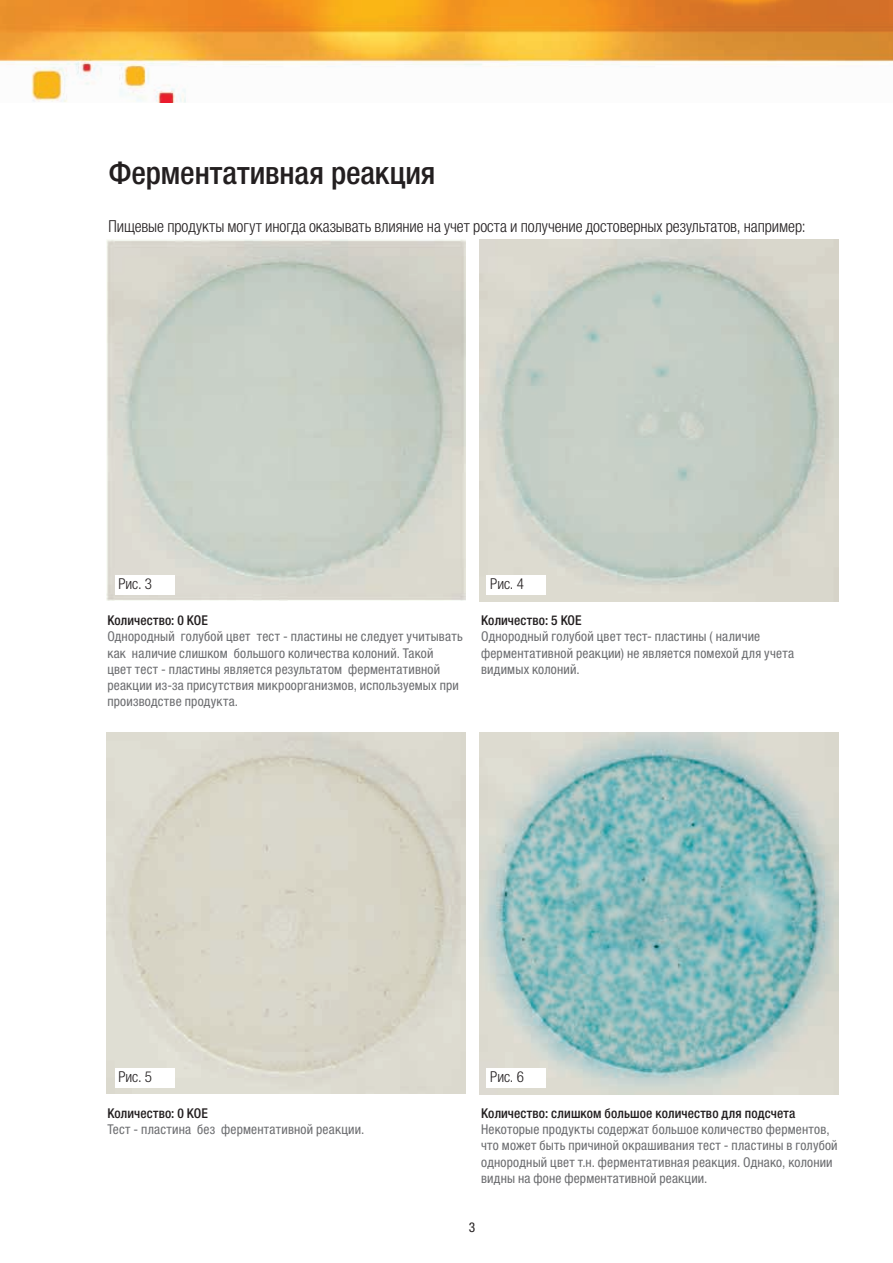
<style>
.page{position:relative;width:893px;height:1263px;background:#fff}
.page>*{position:absolute;margin:0;border:0;box-sizing:border-box;transform-origin:0 0}
.t1{font:500 condensed 31.5px "Helvetica Neue LTW1 G";letter-spacing:-.005em;color:#231f20}
.t2{font:300 condensed 16.5px "Helvetica Neue LTW1 G";letter-spacing:-.005em;color:#231f20}
.t3{font:300 condensed 15px "Helvetica Neue LTW1 G";letter-spacing:-.005em;color:#231f20}
.t4{font:condensed 13.5px/16.2px "Helvetica Neue LTW1 G";letter-spacing:.015em;color:#6c6d70}
.t5{font:500 condensed 13.5px "Helvetica Neue LTW1 G";letter-spacing:.01em;color:#231f20}
.t6{font:condensed 13.5px "Helvetica Neue LTW1 G";color:#231f20}
</style>
<div class="page">
<img style="left:0;top:0;width:893px;height:102px">
<img style="left:107px;top:239px;width:358px;height:362px">
<img style="left:479px;top:732px;width:360px;height:362px">
<div style="left:115px;top:575px;width:59px;height:20px;background:#fff"></div>
<div style="left:487px;top:1068px;width:59px;height:19px;background:#fff"></div>
<h1 class="t1" style="left:109px;top:154px;width:328px">Ферментативная реакция</h1>
<p class="t2" style="left:109px;top:216px;width:698px">Пищевые продукты могут иногда оказывать влияние на учет роста и получение достоверных результатов, например:</p>
<p class="t3" style="left:118px;top:575px;width:35px">Рис. 3</p>
<p class="t5" style="left:107px;top:612px;width:102px">Количество: 0 КОЕ</p>
<p class="t4" style="left:107px;top:629px;width:357px">Однородный голубой цвет тест - пластины не следует учитывать как наличие слишком большого количества колоний. Такой<br>цвет тест - пластины является результатом ферментативной реакции из-за присутствия микроорганизмов, используемых при производстве продукта.</p>
<p class="t3" style="left:490px;top:575px;width:35px">Рис. 4</p>
<p class="t5" style="left:481px;top:612px;width:102px">Количество: 5 КОЕ</p>
<p class="t4" style="left:481px;top:629px;width:314px">Однородный голубой цвет тест- пластины ( наличие ферментативной реакции) не является помехой для учета видимых колоний.</p>
<p class="t3" style="left:118px;top:1068px;width:35px">Рис. 5</p>
<p class="t5" style="left:107px;top:1105px;width:102px">Количество: 0 КОЕ</p>
<p class="t4" style="left:107px;top:1121px;width:258px">Тест - пластина без ферментативной реакции.</p>
<p class="t3" style="left:490px;top:1068px;width:35px">Рис. 6</p>
<p class="t5" style="left:481px;top:1105px;width:316px">Количество: слишком большое количество для подсчета</p>
<p class="t4" style="left:481px;top:1121px;width:358px">Некоторые продукты содержат большое количество ферментов, что может быть причиной окрашивания тест - пластины в голубой однородный цвет т.н. ферментативная реакция. Однако, колонии видны на фоне ферментативной реакции.</p>
<p class="t6" style="left:469px;top:1219px;width:8px">3</p>
</div>
